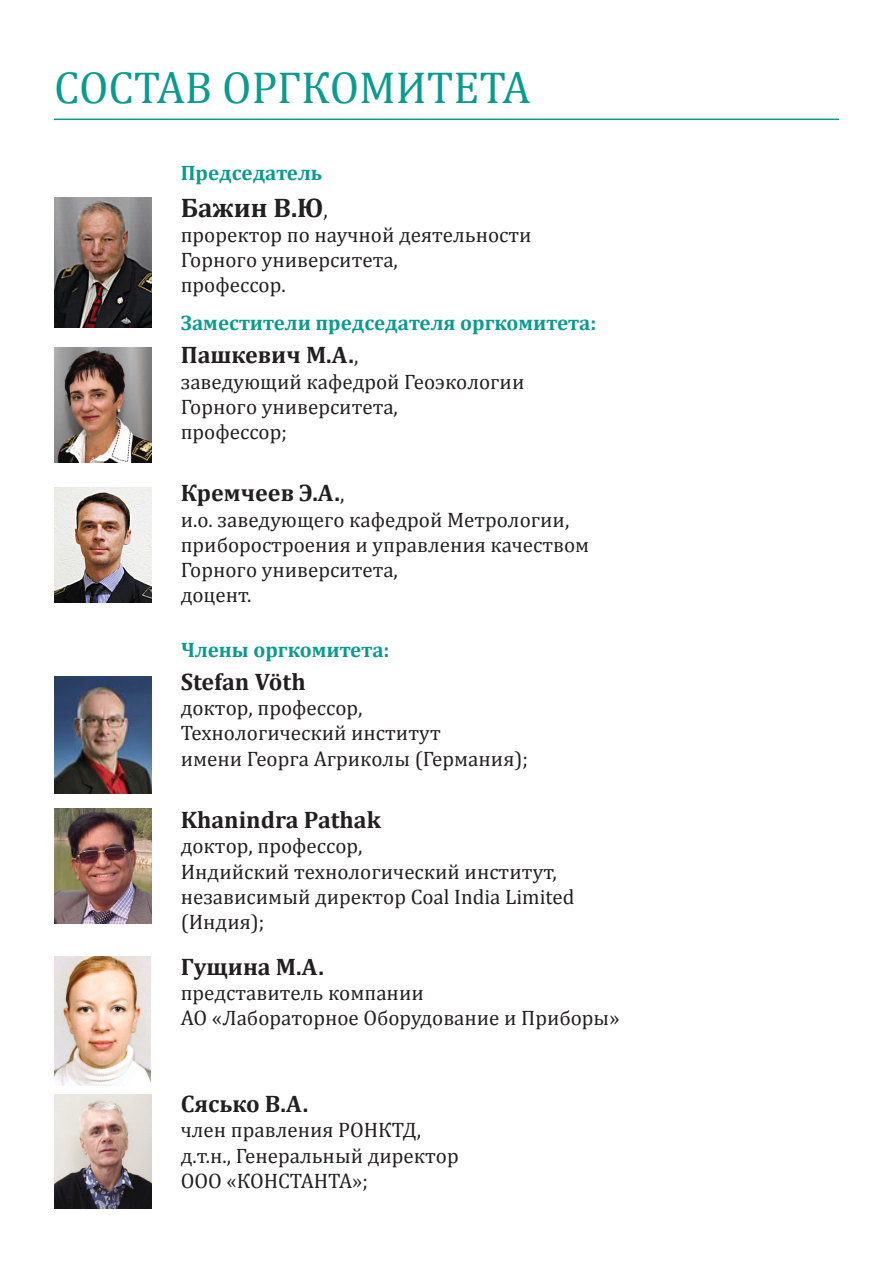
<style>
.page{position:relative;width:893px;height:1263px;background:#fff}
.page>*{position:absolute;margin:0;border:0;box-sizing:border-box;transform-origin:0 0}
.Paragraph_Style_1{font:45px "Cambria";color:#0a9b8f}
.t1{font:700 27px "Cambria";color:#231f20}
.t2{font:700 24px "Cambria";color:#231f20}
.t3{font:21px/25.2px "Cambria";color:#231f20}
.t4{font:700 21px "Cambria";color:#0a9b8f}
.s1{font-weight:400;font-size:21px}
</style>
<div class="page">
<img style="left:54px;top:198px;width:97px;height:130px">
<hr style="left:54px;top:119px;width:785px;height:1px;background:#0a9b8f">
<img style="left:54px;top:348px;width:97px;height:114px">
<img style="left:54px;top:488px;width:97px;height:115px">
<img style="left:54px;top:808px;width:97px;height:115px">
<img style="left:54px;top:957px;width:96px;height:128px">
<img style="left:54px;top:1094px;width:97px;height:115px">
<img style="left:54px;top:676px;width:97px;height:117px">
<p class="Paragraph_Style_1" style="left:54px;top:61px;width:478px">СОСТАВ ОРГКОМИТЕТА</p>
<p class="t4" style="left:181px;top:158px;width:143px">Председатель</p>
<p class="t1" style="left:181px;top:188px;width:149px">Бажин В.Ю<span class="s1">,</span></p>
<p class="t3" style="left:181px;top:222px;width:352px">проректор по научной деятельности<br>Горного университета,<br>профессор.</p>
<p class="t4" style="left:181px;top:308px;width:417px">Заместители председателя оргкомитета:</p>
<p class="t2" style="left:181px;top:338px;width:179px">Пашкевич М.А.<span class="s1">,</span></p>
<p class="t3" style="left:181px;top:369px;width:345px">заведующий кафедрой Геоэкологии<br>Горного университета,<br>профессор;</p>
<p class="t2" style="left:181px;top:476px;width:165px">Кремчеев Э.А.<span class="s1">,</span></p>
<p class="t3" style="left:181px;top:507px;width:410px">и.о. заведующего кафедрой Метрологии, приборостроения и управления качеством<br>Горного университета,<br>доцент.</p>
<p class="t4" style="left:181px;top:635px;width:210px">Члены оргкомитета:</p>
<p class="t2" style="left:181px;top:665px;width:126px">Stefan Vöth</p>
<p class="t3" style="left:181px;top:695px;width:183px">доктор, профессор,</p>
<p class="t3" style="left:181px;top:720px;width:349px">Технологический институт<br>имени Георга Агриколы (Германия);</p>
<p class="t2" style="left:181px;top:803px;width:202px">Khanindra Pathak</p>
<p class="t3" style="left:181px;top:833px;width:183px">доктор, профессор,</p>
<p class="t3" style="left:181px;top:859px;width:378px">Индийский технологический институт,</p>
<p class="t3" style="left:181px;top:884px;width:395px">независимый директор Coal India Limited (Индия);</p>
<p class="t2" style="left:181px;top:949px;width:145px">Гущина М.А.</p>
<p class="t3" style="left:181px;top:980px;width:440px">представитель компании<br>АО «Лабораторное Оборудование и Приборы»</p>
<p class="t2" style="left:181px;top:1087px;width:129px">Сясько В.А.</p>
<p class="t3" style="left:181px;top:1117px;width:242px">член правления РОНКТД,</p>
<p class="t3" style="left:181px;top:1143px;width:279px">д.т.н., Генеральный директор<br>ООО «КОНСТАНТА»;</p>
</div>
